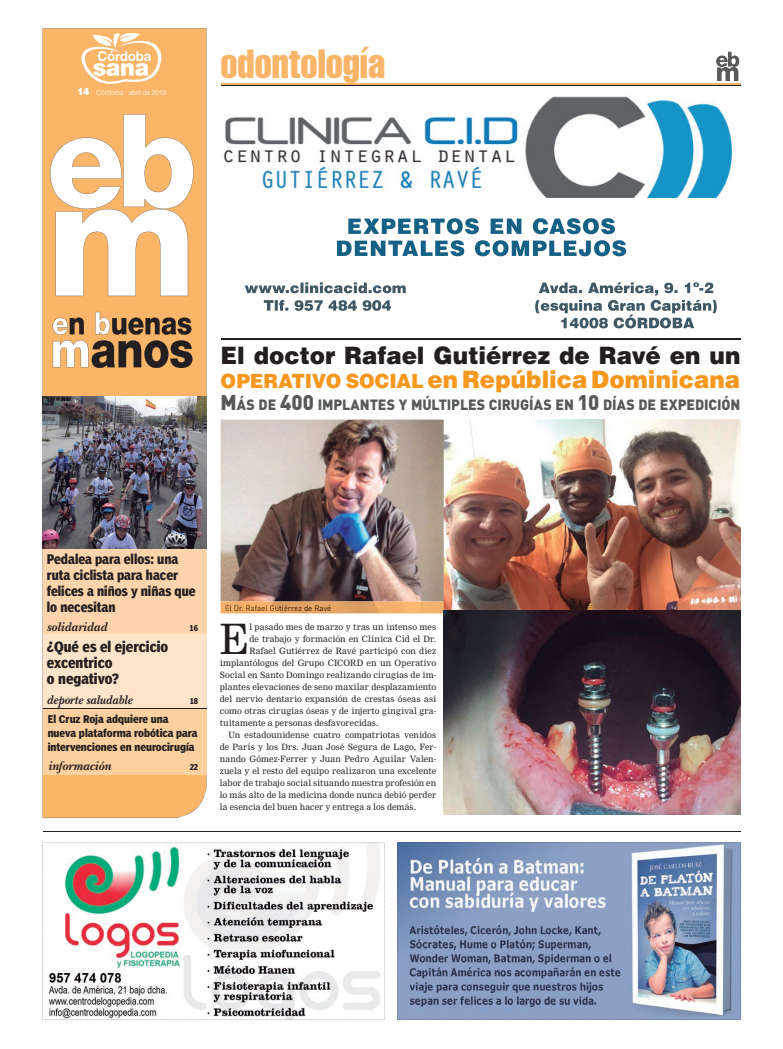
<style>
.page{position:relative;width:783px;height:1049px;background:#fff}
.page>*{position:absolute;margin:0;border:0;box-sizing:border-box;transform-origin:0 0}
.t1{font:41px "Nimrod";color:#231f20}
.t2{font:extra-condensed 40px "Helvetica";color:#fbb568}
.t3{font:900 24px/24px "Helvetica";color:#231f20;scale:.96 1}
.t4{font:900 14.7px "DIN";letter-spacing:-.005em;color:#57585a;scale:.96 1}
.t5{font:14px/16px "Poynter Agate One Bold Con";color:#231f20;scale:.95 1}
.t6{font:13px/16px "Poynter Agate One Bold Con";color:#231f20;scale:.93 1}
.t7{font:italic 700 13px "New Baskerville";color:#231f20}
.t8{font:italic 700 13px "New Baskerville";color:#231f20;scale:.93 1}
.t9{font:10.5px/14px "Poynter Agate One Bold Con";color:#231f20;scale:.96 1}
.t10{font:8.5px "Nimrod";letter-spacing:.01em;color:#231f20}
.t11{font:8px "DIN";color:#3e2408}
.t12{font:8px "Poynter Agate One Bold Con";color:#231f20}
.t13{font:300 7px "Helvetica";letter-spacing:-.025em;color:#fff}
.s1{font-weight:900;font-size:10px}
.s2{font-size:19.6px;color:#f7971d}
.s3{color:#f7971d}
.s4{font-size:21px}
.s5{color:#3b2409}
.s6{color:#3a2308}
.s7{color:#3b2206}
.s8{color:#3c2207}
.s9{color:#3e240a}
.s10{color:#230d04}
.s11{color:#220b03}
.s12{color:#2e1602}
.s13{color:#2c1501}
.s14{color:#281105}
.s15{color:#321a03}
.s16{color:#321a04}
</style>
<div class="page">
<div style="left:43px;top:28px;width:163px;height:790px;background:#fbb568"></div>
<svg style="left:53px;top:312px;width:139px;height:56px;background:#ab8660"></svg>
<svg style="left:50px;top:114px;width:143px;height:182px"></svg>
<svg style="left:716px;top:52px;width:23px;height:29px"></svg>
<hr style="left:220px;top:83px;width:520px;height:2px;background:#fbb568">
<hr style="left:220px;top:85px;width:520px;height:1px;background:#231f20">
<svg style="left:81px;top:33px;width:80px;height:51px"></svg>
<div style="left:43px;top:548px;width:163px;height:86px;background:#fdd4ab"></div>
<hr style="left:43px;top:831px;width:697px;height:1px;background:#231f20">
<div style="left:43px;top:709px;width:163px;height:65px;background:#fdd09f"></div>
<svg style="left:43px;top:843px;width:341px;height:177px"></svg>
<svg style="left:397px;top:843px;width:343px;height:176px;background:#8a9bb9"></svg>
<img style="left:337px;top:218px;width:290px;height:39px">
<img style="left:244px;top:282px;width:162px;height:29px">
<hr style="left:220px;top:338px;width:520px;height:1px;background:#231f20">
<img style="left:223px;top:96px;width:509px;height:103px">
<img style="left:535px;top:282px;width:182px;height:47px">
<div style="left:43px;top:634px;width:163px;height:75px;background:#fee4c9"></div>
<hr style="left:43px;top:709px;width:163px;height:1px;background:#231f20">
<img style="left:443px;top:420px;width:297px;height:395px">
<img style="left:220px;top:420px;width:223px;height:181px">
<img style="left:220px;top:601px;width:223px;height:12px">
<img style="left:225px;top:605px;width:105px;height:6px">
<img style="left:43px;top:397px;width:163px;height:152px">
<p class="t13" style="left:77px;top:90px;width:90px"><span class="s1">14</span> · Córdoba · abril de 2019</p>
<h2 class="t2" style="left:220px;top:49px;width:166px">odontología</h2>
<h3 class="t3" style="left:220px;top:345px;width:543px">El doctor Rafael Gutiérrez de Ravé en un<br><span class="s2">OPERATIVO SOCIAL</span> <span class="s3">en República Dominicana</span></h3>
<h3 class="t4" style="left:220px;top:399px;width:543px"><span class="s4">M</span>ÁS DE <span class="s4">400</span> IMPLANTES Y MÚLTIPLES CIRUGÍAS EN <span class="s4">10</span> DÍAS DE EXPEDICIÓN</h3>
<h3 class="t6" style="left:47px;top:552px;width:162px">Pedalea para ellos: una ruta ciclista para hacer felices a niños y niñas que lo necesitan</h3>
<h3 class="t7" style="left:47px;top:622px;width:62px">solidaridad</h3>
<p class="t12" style="left:189px;top:624px;width:10px">16</p>
<h3 class="t5" style="left:47px;top:639px;width:129px">¿Qué es el ejercicio excentrico<br>o negativo?</h3>
<h3 class="t8" style="left:47px;top:695px;width:93px">deporte saludable</h3>
<p class="t12" style="left:190px;top:698px;width:10px">18</p>
<p class="t9" style="left:48px;top:713px;width:158px">El Cruz Roja adquiere una nueva plataforma robótica para intervenciones en neurocirugía</p>
<h3 class="t7" style="left:48px;top:761px;width:64px">información</h3>
<p class="t12" style="left:190px;top:763px;width:10px">22</p>
<p class="t11" style="left:225px;top:605px;width:108px"><span class="s5">El</span> <span class="s6">D</span><span class="s7">r.</span> <span class="s8">Ra</span>fae<span class="s9">l G</span><span class="s10">uti</span><span class="s11">ér</span><span class="s12">r</span><span class="s13">ez</span> <span class="s14">de</span> <span class="s15">Rav</span><span class="s16">é</span></p>
<h1 class="t1" style="left:220px;top:623px;width:31px">E</h1>
<p class="t10" style="left:249px;top:623px;width:188px">l pasado mes de marzo y tras un intenso mes</p>
<p class="t10" style="left:249px;top:635px;width:188px">de trabajo y formación en Clínica Cid el Dr.</p>
<p class="t10" style="left:249px;top:647px;width:188px">Rafael Gutiérrez de Ravé participó con diez</p>
<p class="t10" style="left:220px;top:659px;width:218px">implantólogos del Grupo CICORD en un Operativo</p>
<p class="t10" style="left:220px;top:671px;width:218px">Social en Santo Domingo realizando cirugías de im-</p>
<p class="t10" style="left:220px;top:683px;width:218px">plantes elevaciones de seno maxilar desplazamiento</p>
<p class="t10" style="left:220px;top:695px;width:218px">del nervio dentario expansión de crestas óseas así</p>
<p class="t10" style="left:220px;top:707px;width:218px">como otras cirugías óseas y de injerto gingival gra-</p>
<p class="t10" style="left:220px;top:719px;width:160px">tuitamente a personas desfavorecidas.</p>
<p class="t10" style="left:228px;top:731px;width:209px">Un estadounidense cuatro compatriotas venidos</p>
<p class="t10" style="left:220px;top:743px;width:218px">de París y los Drs. Juan José Segura de Lago, Fer-</p>
<p class="t10" style="left:220px;top:755px;width:218px">nando Gómez-Ferrer y Juan Pedro Aguilar Valen-</p>
<p class="t10" style="left:220px;top:767px;width:218px">zuela y el resto del equipo realizaron una excelente</p>
<p class="t10" style="left:220px;top:779px;width:218px">labor de trabajo social situando nuestra profesión en</p>
<p class="t10" style="left:220px;top:791px;width:218px">lo más alto de la medicina donde nunca debió perder</p>
<p class="t10" style="left:220px;top:803px;width:198px">la esencia del buen hacer y entrega a los demás.</p>
</div>
